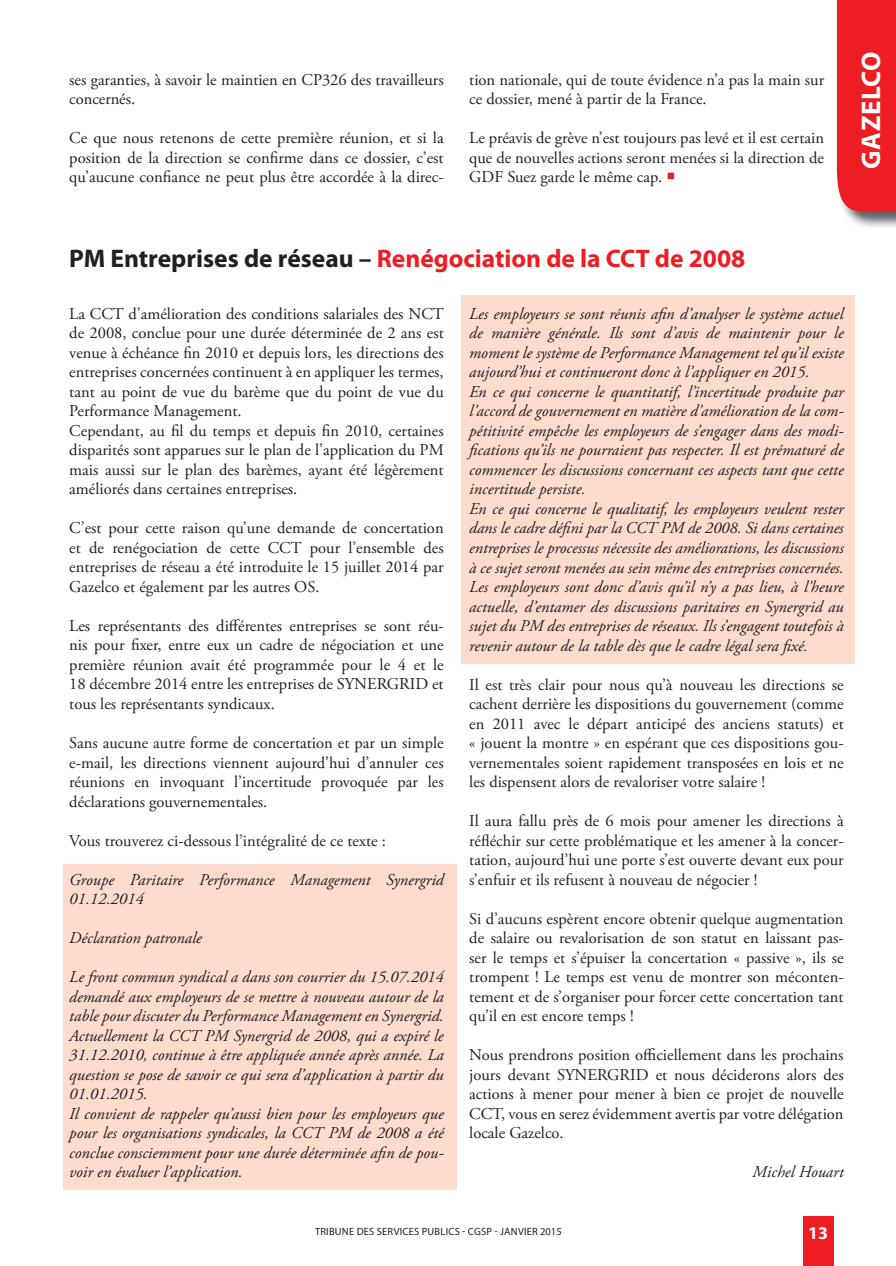
<style>
.page{position:relative;width:896px;height:1266px;background:#fff}
.page>*{position:absolute;margin:0;border:0;box-sizing:border-box;transform-origin:0 0}
.t1{font:700 27px "Myriad Pro";letter-spacing:.02em;color:#fff}
.t2{font:700 25.5px "Myriad Pro";color:#ee1d23}
.t3{font:700 18px "Myriad Pro";color:#fff}
.t4{font:16.5px/19.5px "Adobe Garamond Pro";color:#231f20;text-align:justify}
.t5{font:italic 16.5px/19.5px "Adobe Garamond Pro";color:#231f20}
.t6{font:10.5px "Myriad Pro";letter-spacing:.02em;color:#231f20}
.s1{color:#ee1d23}
.s2{color:#231f20}
</style>
<div class="page">
<div style="left:803px;top:1216px;width:30px;height:49px;background:#ee1d23"></div>
<img style="left:847px;top:215px;width:48px;height:12px">
<div style="left:63px;top:863px;width:393px;height:326px;background:#fddcce"></div>
<div style="left:460px;top:296px;width:394px;height:367px;background:#fddcce"></div>
<svg style="left:836px;top:0;width:60px;height:215px"></svg>
<p class="t4" style="left:69px;top:70px;width:376px">ses garanties, à savoir le maintien en CP326 des travailleurs concernés.</p>
<p class="t4" style="left:69px;top:129px;width:376px">Ce que nous retenons de cette première réunion, et si la position de la direction se confirme dans ce dossier, c’est qu’aucune confiance ne peut plus être accordée à la direc-</p>
<p class="t4" style="left:469px;top:70px;width:356px">tion nationale, qui de toute évidence n’a pas la main sur ce dossier, mené à partir de la France.</p>
<p class="t4" style="left:469px;top:129px;width:356px">Le préavis de grève n’est toujours pas levé et il est certain que de nouvelles actions seront menées si la direction de GDF Suez garde le même cap. <span class="s1">○</span></p>
<h1 class="t1" style="left:855px;top:169px;width:118px;rotate:-90deg">GAZELCO</h1>
<h2 class="t2" style="left:69px;top:244px;width:677px"><span class="s2">PM Entreprises de réseau –</span> Renégociation de la CCT de 2008</h2>
<p class="t4" style="left:69px;top:304px;width:376px;text-align:left">La CCT d’amélioration des conditions salariales des NCT de 2008, conclue pour une durée déterminée de 2 ans est venue à échéance fin 2010 et depuis lors, les directions des entreprises concernées continuent à en appliquer les termes, tant au point de vue du barème que du point de vue du Performance Management.<br>Cependant, au fil du temps et depuis fin 2010, certaines disparités sont apparues sur le plan de l’application du PM mais aussi sur le plan des barèmes, ayant été légèrement améliorés dans certaines entreprises.</p>
<p class="t4" style="left:69px;top:519px;width:376px">C’est pour cette raison qu’une demande de concertation et de renégociation de cette CCT pour l’ensemble des entreprises de réseau a été introduite le 15 juillet 2014 par Gazelco et également par les autres OS.</p>
<p class="t4" style="left:69px;top:616px;width:376px">Les représentants des différentes entreprises se sont réu&shy;nis pour fixer, entre eux un cadre de négociation et une première réunion avait été programmée pour le 4 et le 18 décembre 2014 entre les entreprises de SYNERGRID et tous les représentants syndicaux.</p>
<p class="t4" style="left:69px;top:733px;width:376px">Sans aucune autre forme de concertation et par un simple e-mail, les directions viennent aujourd’hui d’annuler ces réunions en invoquant l’incertitude provoquée par les déclarations gouvernementales.</p>
<p class="t4" style="left:69px;top:831px;width:318px">Vous trouverez ci-dessous l’intégralité de ce texte :</p>
<p class="t5" style="left:69px;top:870px;width:376px">Groupe Paritaire Performance Management Synergrid<br>01.12.2014</p>
<p class="t5" style="left:69px;top:928px;width:134px">Déclaration patronale</p>
<p class="t5" style="left:69px;top:967px;width:376px">Le front commun syndical a dans son courrier du 15.07.2014 demandé aux employeurs de se mettre à nouveau autour de la table pour discuter du Performance Management en Synergrid.<br>Actuellement la CCT PM Synergrid de 2008, qui a expiré le 31.12.2010, continue à être appliquée année après année. La question se pose de savoir ce qui sera d’application à partir du 01.01.2015.<br>Il convient de rappeler qu’aussi bien pour les employeurs que pour les organisations syndicales, la CCT PM de 2008 a été conclue consciemment pour une durée déterminée afin de pou&shy;voir en évaluer l’application.</p>
<p class="t5" style="left:469px;top:304px;width:376px">Les employeurs se sont réunis afin d’analyser le système actuel de manière générale. Ils sont d’avis de maintenir pour le moment le système de Performance Management tel qu’il existe aujourd’hui et continueront donc à l’appliquer en 2015.<br>En ce qui concerne le quantitatif, l’incertitude produite par l’accord de gouvernement en matière d’amélioration de la com&shy;pétitivité empêche les employeurs de s’engager dans des modi&shy;fications qu’ils ne pourraient pas respecter. Il est prématuré de commencer les discussions concernant ces aspects tant que cette incertitude persiste.<br>En ce qui concerne le qualitatif, les employeurs veulent rester dans le cadre défini par la CCT PM de 2008. Si dans certaines entreprises le processus nécessite des améliorations, les discussions à ce sujet seront menées au sein même des entreprises concernées.<br>Les employeurs sont donc d’avis qu’il n’y a pas lieu, à l’heure actuelle, d’entamer des discussions paritaires en Synergrid au sujet du PM des entreprises de réseaux. Ils s’engagent toutefois à revenir autour de la table dès que le cadre légal sera fixé.</p>
<p class="t4" style="left:469px;top:675px;width:376px">Il est très clair pour nous qu’à nouveau les directions se cachent derrière les dispositions du gouvernement (comme en 2011 avec le départ anticipé des anciens statuts) et « jouent la montre » en espérant que ces dispositions gou&shy;vernementales soient rapidement transposées en lois et ne les dispensent alors de revaloriser votre salaire !</p>
<p class="t4" style="left:469px;top:811px;width:376px">Il aura fallu près de 6 mois pour amener les directions à réfléchir sur cette problématique et les amener à la concer&shy;tation, aujourd’hui une porte s’est ouverte devant eux pour s’enfuir et ils refusent à nouveau de négocier !</p>
<p class="t4" style="left:469px;top:909px;width:376px">Si d’aucuns espèrent encore obtenir quelque augmentation de salaire ou revalorisation de son statut en laissant pas&shy;ser le temps et s’épuiser la concertation « passive », ils se trompent ! Le temps est venu de montrer son méconten&shy;tement et de s’organiser pour forcer cette concertation tant qu’il en est encore temps !</p>
<p class="t4" style="left:469px;top:1045px;width:376px">Nous prendrons position officiellement dans les prochains jours devant SYNERGRID et nous déciderons alors des actions à mener pour mener à bien ce projet de nouvelle CCT, vous en serez évidemment avertis par votre délégation locale Gazelco.</p>
<p class="t5" style="left:752px;top:1162px;width:93px">Michel Houart</p>
<p class="t6" style="left:315px;top:1225px;width:248px">TRIBUNE DES SERVICES PUBLICS CGSP JANVIER 2015</p>
<p class="t3" style="left:808px;top:1222px;width:21px">13</p>
</div>
